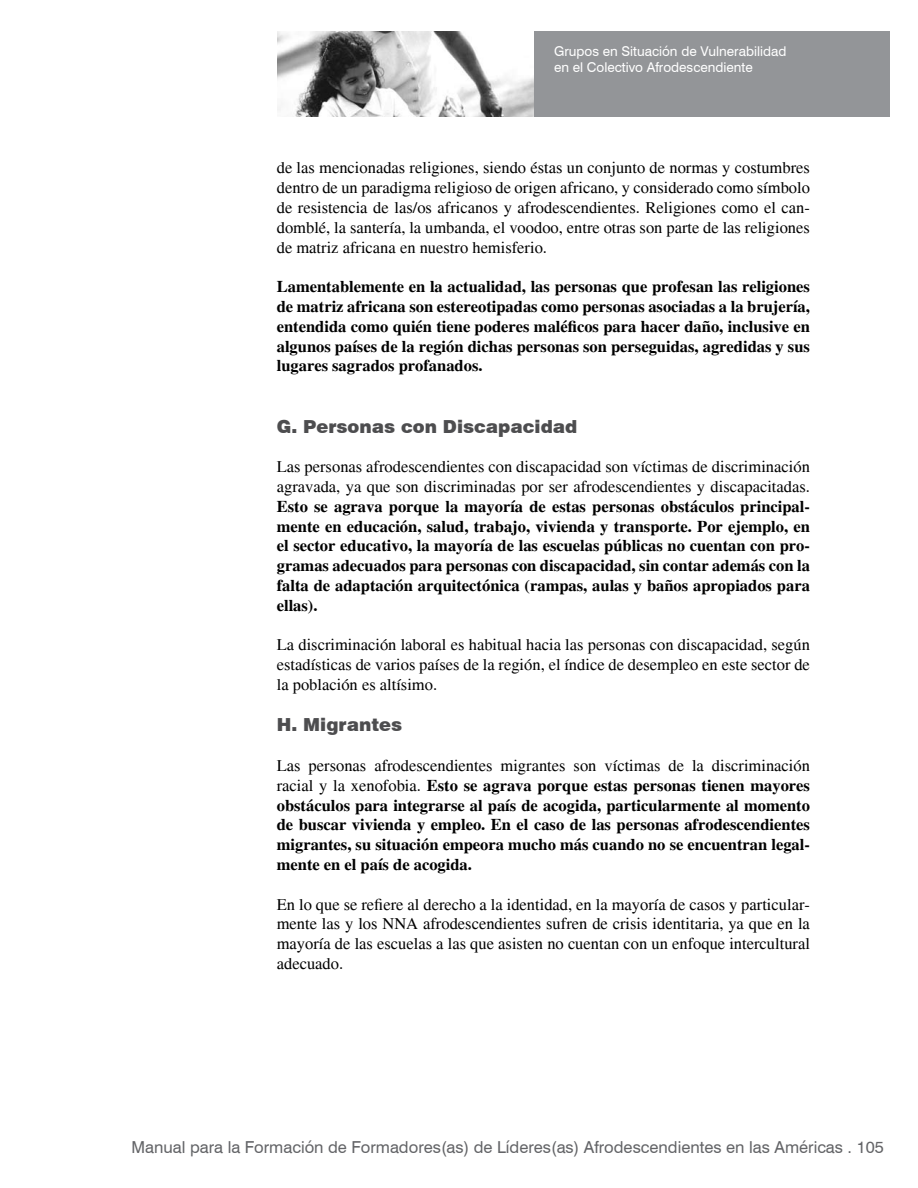
<style>
.page{position:relative;width:918px;height:1188px;background:#fff}
.page>*{position:absolute;margin:0;border:0;box-sizing:border-box;transform-origin:0 0}
.t1{font:900 18px "Swiss 721 BT";color:#4d4d4f}
.t2{font:700 16.5px/19.8px "Times";color:#000;text-align:justify}
.t3{font:16.5px/19.8px "Times";color:#000;text-align:justify}
.t4{font:16.5px "Swiss 721 BT";color:#636467}
.t5{font:13.5px/16.2px "Swiss 721 BT";color:#fff}
.s1{font-weight:400}
</style>
<div class="page">
<div style="left:277px;top:31px;width:612px;height:86px;background:#939598"></div>
<img style="left:277px;top:31px;width:257px;height:86px">
<p class="t5" style="left:554px;top:43px;width:234px">Grupos en Situación de Vulnerabilidad en el Colectivo Afrodescendiente</p>
<p class="t3" style="left:277px;top:158px;width:535px">de las mencionadas religiones, siendo éstas un conjunto de normas y costumbres dentro de un paradigma religioso de origen africano, y considerado como símbolo de resistencia de las/os africanos y afrodescendientes. Religiones como el can&shy;domblé, la santería, la umbanda, el voodoo, entre otras son parte de las religiones de matriz africana en nuestro hemisferio.</p>
<p class="t2" style="left:277px;top:277px;width:535px">Lamentablemente en la actualidad, las personas que profesan las religiones de matriz africana son estereotipadas como personas asociadas a la brujería, entendida como quién tiene poderes maléficos para hacer daño, inclusive en algunos países de la región dichas personas son perseguidas, agredidas y sus lugares sagrados profanados.</p>
<p class="t1" style="left:277px;top:415px;width:302px">G. Personas con Discapacidad</p>
<p class="t3" style="left:277px;top:457px;width:535px">Las personas afrodescendientes con discapacidad son víctimas de discriminación agravada, ya que son discriminadas por ser afrodescendientes y discapacitadas.</p>
<p class="t2" style="left:277px;top:497px;width:535px">Esto se agrava porque la mayoría de estas personas obstáculos principal&shy;mente en educación, salud, trabajo, vivienda y transporte. Por ejemplo, en el sector educativo, la mayoría de las escuelas públicas no cuentan con pro&shy;gramas adecuados para personas con discapacidad, sin contar además con la falta de adaptación arquitectónica (rampas, aulas y baños apropiados para ellas).</p>
<p class="t3" style="left:277px;top:635px;width:535px">La discriminación laboral es habitual hacia las personas con discapacidad, según estadísticas de varios países de la región, el índice de desempleo en este sector de la población es altísimo.</p>
<p class="t1" style="left:277px;top:714px;width:127px">H. Migrantes</p>
<p class="t2" style="left:277px;top:756px;width:535px"><span class="s1">Las personas afrodescendientes migrantes son víctimas de la discriminación racial y la xenofobia.</span> Esto se agrava porque estas personas tienen mayores obstáculos para integrarse al país de acogida, particularmente al momento de buscar vivienda y empleo. En el caso de las personas afrodescendientes migrantes, su situación empeora mucho más cuando no se encuentran legal&shy;mente en el país de acogida.</p>
<p class="t3" style="left:277px;top:894px;width:535px">En lo que se refiere al derecho a la identidad, en la mayoría de casos y particular&shy;mente las y los NNA afrodescendientes sufren de crisis identitaria, ya que en la mayoría de las escuelas a las que asisten no cuentan con un enfoque intercultural adecuado.</p>
<p class="t4" style="left:131px;top:1137px;width:754px">Manual para la Formación de Formadores(as) de Líderes(as) Afrodescendientes en las Américas . 105</p>
</div>
